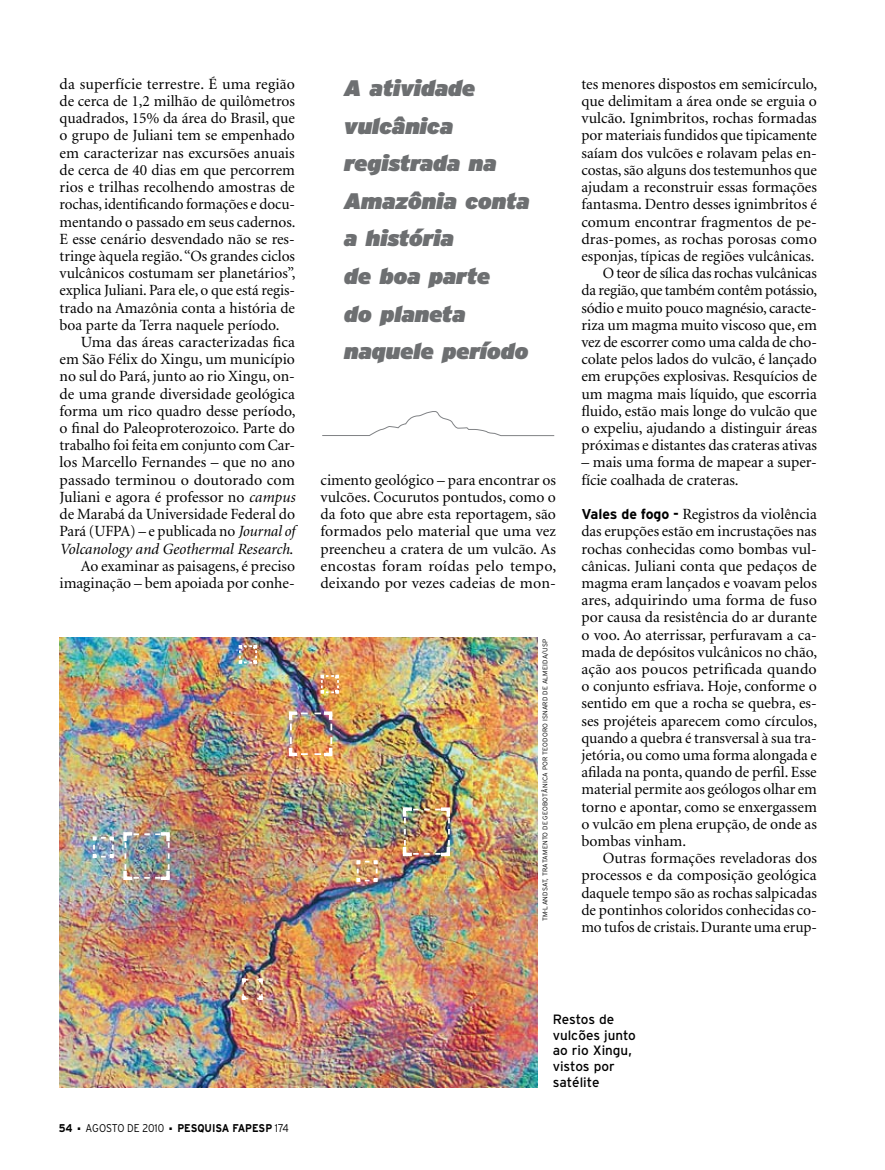
<style>
.page{position:relative;width:885px;height:1170px;background:#fff}
.page>*{position:absolute;margin:0;border:0;box-sizing:border-box;transform-origin:0 0}
.t1{font:italic 900 22.5px/37.5px "Interstate";color:#6d6f71}
.t2{font:15.6px/17.2px "Minion";color:#000;text-align:justify}
.t3{font:13.5px/15.8px "Interstate";color:#000}
.t4{font:700 11.25px "Interstate";color:#000;scale:.9 1}
.t5{font:300 11.25px "Interstate";letter-spacing:-.01em;color:#000;scale:.9 1}
.t6{font:300 6.75px "Interstate";letter-spacing:.025em;color:#000}
.s1{font-style:italic}
.s2{font-family:"Interstate";font-weight:700;font-size:14.25px}
.s3{font-weight:300}
</style>
<div class="page">
<img style="left:60px;top:637px;width:477px;height:449px">
<img style="left:122px;top:830px;width:49px;height:51px">
<svg style="left:91px;top:834px;width:24px;height:25px"></svg>
<svg style="left:319px;top:673px;width:21px;height:22px"></svg>
<svg style="left:237px;top:643px;width:22px;height:22px"></svg>
<img style="left:287px;top:709px;width:47px;height:49px">
<svg style="left:322px;top:411px;width:233px;height:25px"></svg>
<svg style="left:354px;top:858px;width:25px;height:25px"></svg>
<svg style="left:240px;top:976px;width:24px;height:25px"></svg>
<img style="left:401px;top:805px;width:50px;height:52px">
<p class="t2" style="left:60px;top:76px;width:237px">da superfície terrestre. É uma região de cerca de 1,2 milhão de quilômetros quadrados, 15% da área do Brasil, que o grupo de Juliani tem se empenhado em caracterizar nas excursões anuais de cerca de 40 dias em que percorrem rios e trilhas recolhendo amostras de rochas, identificando formações e docu&shy;mentando o passado em seus cadernos.<br>E esse cenário desvendado não se res&shy;tringe àquela região. “Os grandes ciclos vulcânicos costumam ser planetários”, explica Juliani. Para ele, o que está regis&shy;trado na Amazônia conta a história de boa parte da Terra naquele período.</p>
<p class="t2" style="left:60px;top:334px;width:237px;text-align:right">Uma das áreas caracterizadas fica em São Félix do Xingu, um município no sul do Pará, junto ao rio Xingu, on&shy;de uma grande diversidade geológica forma um rico quadro desse período, o final do Paleoproterozoico. Parte do trabalho foi feita em conjunto com Car&shy;los Marcello Fernandes – que no ano passado terminou o doutorado com Juliani e agora é professor no <span class="s1">campus </span>de Marabá da Universidade Federal do Pará (UFPA) – e publicada no <span class="s1">Journal of Volcanology and Geothermal Research</span>.<br>Ao examinar as paisagens, é preciso imaginação – bem apoiada por conhe-</p>
<h1 class="t1" style="left:344px;top:69px;width:187px">A atividade vulcânica registrada na<br>Amazônia conta a história<br>de boa parte<br>do planeta naquele período</h1>
<p class="t2" style="left:320px;top:471px;width:237px">cimento geológico – para encontrar os vulcões. Cocurutos pontudos, como o da foto que abre esta reportagem, são formados pelo material que uma vez preencheu a cratera de um vulcão. As encostas foram roídas pelo tempo, deixando por vezes cadeias de mon-</p>
<p class="t6" style="left:541px;top:921px;width:284px;rotate:-90deg">TM-LANDSAT, TRATAMENTO DE GEOBOTÂNICA POR TEODORO ISNARD DE ALMEIDA/USP</p>
<p class="t2" style="left:581px;top:76px;width:237px;text-align:right">tes menores dispostos em semicírculo, que delimitam a área onde se erguia o vulcão. Ignimbritos, rochas formadas por materiais fundidos que tipicamente saíam dos vulcões e rolavam pelas en&shy;costas, são alguns dos testemunhos que ajudam a reconstruir essas formações fantasma. Dentro desses ignimbritos é comum encontrar fragmentos de pe&shy;dras-pomes, as rochas porosas como esponjas, típicas de regiões vulcânicas.<br>O teor de sílica das rochas vulcânicas<br>da região, que também contêm potássio, sódio e muito pouco magnésio, caracte&shy;riza um magma muito viscoso que, em vez de escorrer como uma calda de cho&shy;colate pelos lados do vulcão, é lançado em erupções explosivas. Resquícios de um magma mais líquido, que escorria fluido, estão mais longe do vulcão que o expeliu, ajudando a distinguir áreas próximas e distantes das crateras ativas</p>
<p class="t2" style="left:581px;top:454px;width:237px">– mais uma forma de mapear a super&shy;fície coalhada de crateras.</p>
<p class="t2" style="left:581px;top:506px;width:237px"><span class="s2">Vales de fogo -</span> Registros da violência das erupções estão em incrustações nas rochas conhecidas como bombas vul&shy;cânicas. Juliani conta que pedaços de magma eram lançados e voavam pelos ares, adquirindo uma forma de fuso por causa da resistência do ar durante o voo. Ao aterrissar, perfuravam a ca&shy;mada de depósitos vulcânicos no chão, ação aos poucos petrificada quando o conjunto esfriava. Hoje, conforme o sentido em que a rocha se quebra, es&shy;ses projéteis aparecem como círculos, quando a quebra é transversal à sua tra&shy;jetória, ou como uma forma alongada e afilada na ponta, quando de perfil. Esse material permite aos geólogos olhar em torno e apontar, como se enxergassem o vulcão em plena erupção, de onde as bombas vinham.</p>
<p class="t2" style="left:581px;top:850px;width:237px;text-indent:21px">Outras formações reveladoras dos processos e da composição geológica daquele tempo são as rochas salpicadas de pontinhos coloridos conhecidas co&shy;mo tufos de cristais. Durante uma erup-</p>
<p class="t4" style="left:59px;top:1121px;width:17px">54</p>
<p class="t5" style="left:78px;top:1121px;width:97px">■ AGOSTO DE 2010</p>
<p class="t4" style="left:169px;top:1121px;width:134px">■ PESQUISA FAPESP <span class="s3">174</span></p>
<p class="t3" style="left:552px;top:1010px;width:85px">Restos de vulcões junto ao rio Xingu, vistos por satélite</p>
</div>
